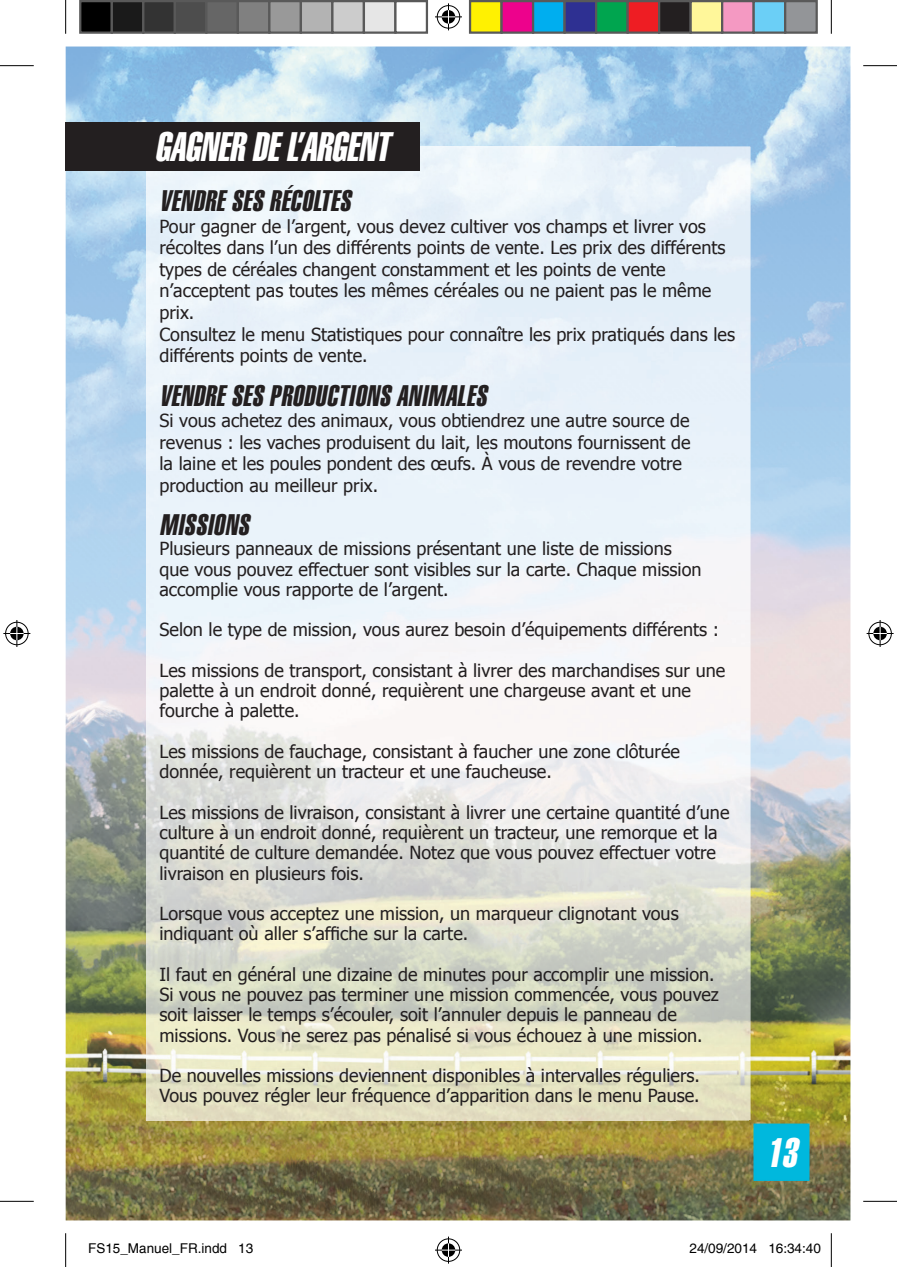
<style>
.page{position:relative;width:897px;height:1267px;background:#fff}
.page>*{position:absolute;margin:0;border:0;box-sizing:border-box;transform-origin:0 0}
.t1{font:italic 40.5px "Helvetica Extra Compressed";color:#fff}
.t2{font:italic 29.25px "Helvetica Extra Compressed";color:#231f20}
.t3{font:18px/20.2px "Tahoma";color:#231f20}
.t4{font:13.5px "Helvetica";color:#000}
</style>
<div class="page">
<img style="left:66px;top:47px;width:784px;height:1173px">
<img style="left:147px;top:147px;width:603px;height:973px">
<img style="left:749px;top:1120px;width:64px;height:64px">
<div style="left:66px;top:123px;width:354px;height:48px;background:#231f20"></div>
<hr style="left:0;top:65px;width:34px;height:1px;background:#000">
<hr style="left:863px;top:65px;width:34px;height:1px;background:#000">
<hr style="left:0;top:1201px;width:34px;height:1px;background:#000">
<hr style="left:863px;top:1201px;width:34px;height:1px;background:#000">
<hr style="left:65px;top:0;width:1px;height:34px;background:#000">
<hr style="left:65px;top:1233px;width:1px;height:34px;background:#000">
<hr style="left:831px;top:0;width:1px;height:34px;background:#000">
<hr style="left:831px;top:1233px;width:1px;height:34px;background:#000">
<svg style="left:435px;top:3px;width:27px;height:27px"></svg>
<svg style="left:435px;top:1236px;width:27px;height:27px"></svg>
<svg style="left:3px;top:620px;width:27px;height:27px"></svg>
<svg style="left:866px;top:620px;width:27px;height:27px"></svg>
<div style="left:80px;top:1px;width:32px;height:32px;background:#000"></div>
<div style="left:79px;top:0;width:34px;height:34px;border:2px solid #595959"></div>
<div style="left:112px;top:1px;width:31px;height:32px;background:#1a1a1a"></div>
<div style="left:111px;top:0;width:33px;height:34px;border:2px solid #595959"></div>
<div style="left:143px;top:1px;width:32px;height:32px;background:#333"></div>
<div style="left:142px;top:0;width:34px;height:34px;border:2px solid #595959"></div>
<div style="left:175px;top:1px;width:31px;height:32px;background:#4d4d4d"></div>
<div style="left:174px;top:0;width:33px;height:34px;border:2px solid #595959"></div>
<div style="left:206px;top:1px;width:32px;height:32px;background:#666"></div>
<div style="left:205px;top:0;width:34px;height:34px;border:2px solid #595959"></div>
<div style="left:238px;top:1px;width:31px;height:32px;background:#808080"></div>
<div style="left:237px;top:0;width:33px;height:34px;border:2px solid #595959"></div>
<div style="left:269px;top:1px;width:32px;height:32px;background:#999"></div>
<div style="left:268px;top:0;width:34px;height:34px;border:2px solid #595959"></div>
<div style="left:301px;top:1px;width:31px;height:32px;background:#b3b3b3"></div>
<div style="left:300px;top:0;width:33px;height:34px;border:2px solid #595959"></div>
<div style="left:332px;top:1px;width:32px;height:32px;background:#ccc"></div>
<div style="left:331px;top:0;width:34px;height:34px;border:2px solid #595959"></div>
<div style="left:364px;top:1px;width:31px;height:32px;background:#e6e6e6"></div>
<div style="left:363px;top:0;width:33px;height:34px;border:2px solid #595959"></div>
<div style="left:394px;top:0;width:34px;height:34px;border:2px solid #595959"></div>
<div style="left:470px;top:1px;width:31px;height:32px;background:#fff101"></div>
<div style="left:469px;top:0;width:33px;height:34px;border:2px solid #595959"></div>
<div style="left:501px;top:1px;width:32px;height:32px;background:#ed028c"></div>
<div style="left:500px;top:0;width:34px;height:34px;border:2px solid #595959"></div>
<div style="left:533px;top:1px;width:31px;height:32px;background:#00aeef"></div>
<div style="left:532px;top:0;width:33px;height:34px;border:2px solid #595959"></div>
<div style="left:564px;top:1px;width:32px;height:32px;background:#2e3092"></div>
<div style="left:563px;top:0;width:34px;height:34px;border:2px solid #595959"></div>
<div style="left:596px;top:1px;width:31px;height:32px;background:#00a54f"></div>
<div style="left:595px;top:0;width:33px;height:34px;border:2px solid #595959"></div>
<div style="left:627px;top:1px;width:32px;height:32px;background:#ee1d23"></div>
<div style="left:626px;top:0;width:34px;height:34px;border:2px solid #595959"></div>
<div style="left:659px;top:1px;width:31px;height:32px;background:#231f20"></div>
<div style="left:658px;top:0;width:33px;height:34px;border:2px solid #595959"></div>
<div style="left:690px;top:1px;width:32px;height:32px;background:#fff79a"></div>
<div style="left:689px;top:0;width:34px;height:34px;border:2px solid #595959"></div>
<div style="left:722px;top:1px;width:31px;height:32px;background:#f499c2"></div>
<div style="left:721px;top:0;width:33px;height:34px;border:2px solid #595959"></div>
<div style="left:753px;top:1px;width:32px;height:32px;background:#6bcff6"></div>
<div style="left:752px;top:0;width:34px;height:34px;border:2px solid #595959"></div>
<div style="left:785px;top:1px;width:31px;height:32px;background:#939598"></div>
<div style="left:784px;top:0;width:33px;height:34px;border:2px solid #595959"></div>
<h1 class="t1" style="left:155px;top:122px;width:244px">GAGNERDEL’ARGENT</h1>
<h2 class="t2" style="left:159px;top:183px;width:198px">VENDRESES RÉCOLTES</h2>
<p class="t3" style="left:159px;top:214px;width:577px;line-height:21.6px">Pour gagner de l’argent, vous devez cultiver vos champs et livrer vos récoltes dans l’un des différents points de vente. Les prix des différents types de céréales changent constamment et les points de vente n’acceptent pas toutes les mêmes céréales ou ne paient pas le même prix.<br>Consultez le menu Statistiques pour connaître les prix pratiqués dans les différents points de vente.</p>
<h2 class="t2" style="left:159px;top:377px;width:334px">VENDRESES PRODUCTIONS ANIMALES</h2>
<p class="t3" style="left:159px;top:409px;width:532px;line-height:21.6px">Si vous achetez des animaux, vous obtiendrez une autre source de revenus : les vaches produisent du lait, les moutons fournissent de la laine et les poules pondent des œufs. À vous de revendre votre production au meilleur prix.</p>
<h2 class="t2" style="left:159px;top:507px;width:97px">MISSIONS</h2>
<p class="t3" style="left:159px;top:538px;width:543px">Plusieurs panneaux de missions présentant une liste de missions que vous pouvez effectuer sont visibles sur la carte. Chaque mission accomplie vous rapporte de l’argent.</p>
<p class="t3" style="left:159px;top:619px;width:561px">Selon le type de mission, vous aurez besoin d’équipements différents :</p>
<p class="t3" style="left:159px;top:659px;width:567px">Les missions de transport, consistant à livrer des marchandises sur une palette à un endroit donné, requièrent une chargeuse avant et une fourche à palette.</p>
<p class="t3" style="left:159px;top:740px;width:522px">Les missions de fauchage, consistant à faucher une zone clôturée donnée, requièrent un tracteur et une faucheuse.</p>
<p class="t3" style="left:159px;top:801px;width:571px">Les missions de livraison, consistant à livrer une certaine quantité d’une culture à un endroit donné, requièrent un tracteur, une remorque et la quantité de culture demandée. Notez que vous pouvez effectuer votre livraison en plusieurs fois.</p>
<p class="t3" style="left:159px;top:902px;width:521px">Lorsque vous acceptez une mission, un marqueur clignotant vous indiquant où aller s’affiche sur la carte.</p>
<p class="t3" style="left:159px;top:963px;width:561px">Il faut en général une dizaine de minutes pour accomplir une mission.<br>Si vous ne pouvez pas terminer une mission commencée, vous pouvez soit laisser le temps s’écouler, soit l’annuler depuis le panneau de missions. Vous ne serez pas pénalisé si vous échouez à une mission.</p>
<p class="t3" style="left:159px;top:1064px;width:542px">De nouvelles missions deviennent disponibles à intervalles réguliers.<br>Vous pouvez régler leur fréquence d’apparition dans le menu Pause.</p>
<h1 class="t1" style="left:766px;top:1128px;width:40px">13</h1>
<p class="t4" style="left:88px;top:1240px;width:167px">FS15_Manuel_FR.indd 13</p>
<p class="t4" style="left:689px;top:1240px;width:133px">24/09/2014 16:34:40</p>
</div>
